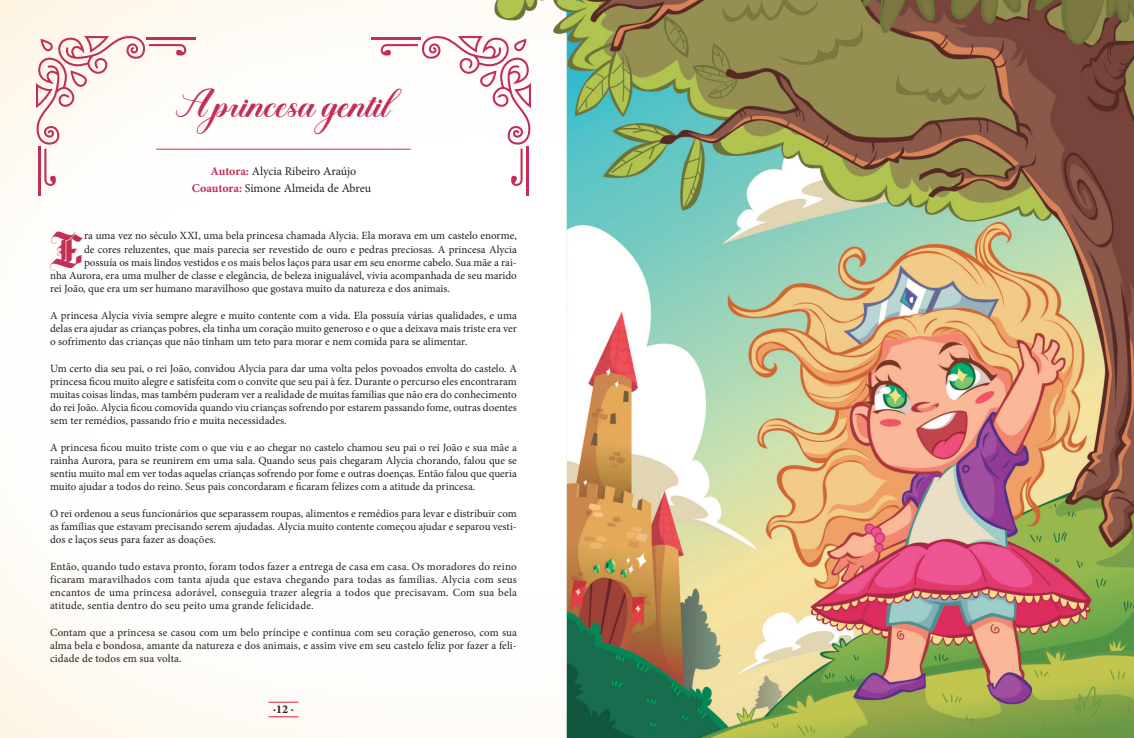
<style>
.page{position:relative;width:1134px;height:738px;background:#fff}
.page>*{position:absolute;margin:0;border:0;box-sizing:border-box;transform-origin:0 0}
.t1{font:45.9px "Bahisy";color:#c42e55}
.t2{font:32px "Sweet Child Script";color:#c42e55}
.t3{font:12px "Minion Pro";color:#231f20}
.t4{font:700 12px "Minion Pro";color:#231f20}
.t5{font:11px/13.2px "Minion Pro";color:#231f20;text-align:justify}
.s1{font-weight:700;color:#c42e55}
</style>
<div class="page">
<img style="left:0;top:0;width:414px;height:737px">
<hr style="left:38px;top:146px;width:2px;height:50px;background:#c42e55">
<hr style="left:146px;top:38px;width:50px;height:2px;background:#c42e55">
<svg style="left:35px;top:35px;width:151px;height:151px"></svg>
<hr style="left:371px;top:38px;width:49px;height:2px;background:#c42e55">
<svg style="left:381px;top:35px;width:109px;height:151px"></svg>
<img style="left:490px;top:0;width:644px;height:737px">
<hr style="left:156px;top:148px;width:255px;height:1px;background:#c42e55">
<svg style="left:269px;top:716px;width:29px;height:1px"></svg>
<svg style="left:269px;top:701px;width:29px;height:1px"></svg>
<p class="t2" style="left:176px;top:87px;width:216px">A princesa gentil</p>
<p class="t3" style="left:211px;top:163px;width:147px"><span class="s1">Autora:</span> Alycia Ribeiro Araújo</p>
<p class="t3" style="left:192px;top:180px;width:181px"><span class="s1">Coautora:</span> Simone Almeida de Abreu</p>
<p class="t1" style="left:50px;top:226px;width:35px">E</p>
<p class="t5" style="left:84px;top:229px;width:434px">ra uma vez no século XXI, uma bela princesa chamada Alycia. Ela morava em um castelo enorme,</p>
<p class="t5" style="left:84px;top:242px;width:434px">de cores reluzentes, que mais parecia ser revestido de ouro e pedras preciosas. A princesa Alycia</p>
<p class="t5" style="left:84px;top:255px;width:434px">possuía os mais lindos vestidos e os mais belos laços para usar em seu enorme cabelo. Sua mãe a rai-</p>
<p class="t5" style="left:50px;top:269px;width:468px">nha Aurora, era uma mulher de classe e elegância, de beleza inigualável, vivia acompanhada de seu marido</p>
<p class="t5" style="left:50px;top:282px;width:401px">rei João, que era um ser humano maravilhoso que gostava muito da natureza e dos animais.</p>
<p class="t5" style="left:50px;top:308px;width:468px">A princesa Alycia vivia sempre alegre e muito contente com a vida. Ela possuía várias qualidades, e uma delas era ajudar as crianças pobres, ela tinha um coração muito generoso e o que a deixava mais triste era ver o sofrimento das crianças que não tinham um teto para morar e nem comida para se alimentar.</p>
<p class="t5" style="left:50px;top:361px;width:468px">Um certo dia seu pai, o rei João, convidou Alycia para dar uma volta pelos povoados envolta do castelo. A princesa ficou muito alegre e satisfeita com o convite que seu pai à fez. Durante o percurso eles encontraram muitas coisas lindas, mas também puderam ver a realidade de muitas famílias que não era do conhecimento do rei João. Alycia ficou comovida quando viu crianças sofrendo por estarem passando fome, outras doentes sem ter remédios, passando frio e muita necessidades.</p>
<p class="t5" style="left:50px;top:440px;width:468px">A princesa ficou muito triste com o que viu e ao chegar no castelo chamou seu pai o rei João e sua mãe a rainha Aurora, para se reunirem em uma sala. Quando seus pais chegaram Alycia chorando, falou que se sentiu muito mal em ver todas aquelas crianças sofrendo por fome e outras doenças. Então falou que queria muito ajudar a todos do reino. Seus pais concordaram e ficaram felizes com a atitude da princesa.</p>
<p class="t5" style="left:50px;top:506px;width:468px">O rei ordenou a seus funcionários que separassem roupas, alimentos e remédios para levar e distribuir com as famílias que estavam precisando serem ajudadas. Alycia muito contente começou ajudar e separou vesti&shy;dos e laços seus para fazer as doações.</p>
<p class="t5" style="left:50px;top:559px;width:468px">Então, quando tudo estava pronto, foram todos fazer a entrega de casa em casa. Os moradores do reino ficaram maravilhados com tanta ajuda que estava chegando para todas as famílias. Alycia com seus encantos de uma princesa adorável, conseguia trazer alegria a todos que precisavam. Com sua bela atitude, sentia dentro do seu peito uma grande felicidade.</p>
<p class="t5" style="left:50px;top:625px;width:468px">Contam que a princesa se casou com um belo príncipe e continua com seu coração generoso, com sua alma bela e bondosa, amante da natureza e dos animais, e assim vive em seu castelo feliz por fazer a feli&shy;cidade de todos em sua volta.</p>
<p class="t4" style="left:273px;top:700px;width:22px">∙12 ∙</p>
</div>
